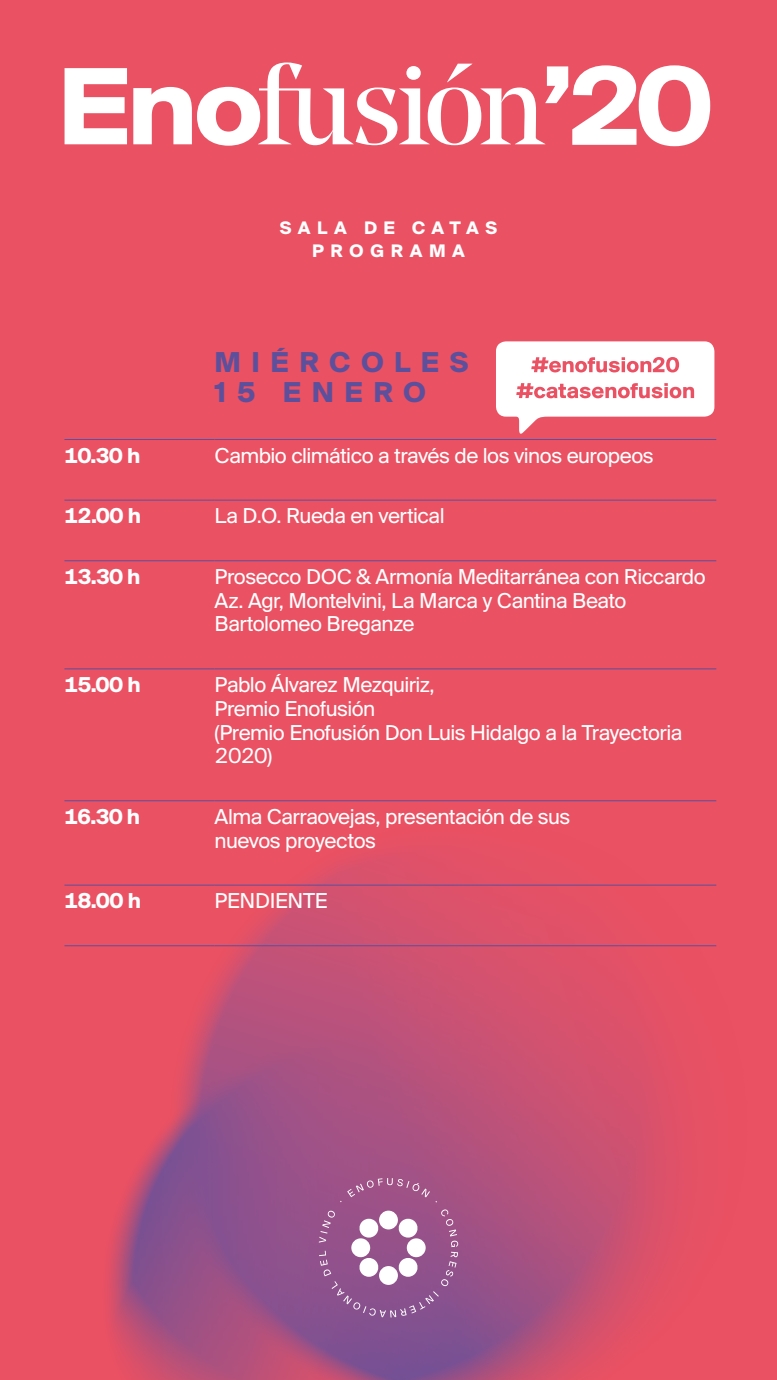
<style>
.page{position:relative;width:777px;height:1380px;background:#fff}
.page>*{position:absolute;margin:0;border:0;box-sizing:border-box;transform-origin:0 0}
.t1{font:700 30px "Suisse BP Intl";color:#5c4f9c}
.t2{font:22.5px/23.8px "Suisse BP Intl";letter-spacing:-.025em;color:#fff}
.t3{font:700 22.5px "Suisse BP Intl";letter-spacing:-.045em;color:#fff}
.t4{font:700 18.88px/23.2px "Suisse BP Intl";letter-spacing:.345em;color:#fff;text-align:center}
</style>
<div class="page">
<div style="left:0;top:0;width:776px;height:1380px;background:#ea5163"></div>
<svg style="left:496px;top:341px;width:218px;height:93px"></svg>
<svg style="left:129px;top:800px;width:588px;height:541px"></svg>
<svg style="left:109px;top:1032px;width:501px;height:348px"></svg>
<hr style="left:214px;top:439px;width:502px;height:1px;background:#5c4f9c">
<hr style="left:214px;top:500px;width:502px;height:1px;background:#5c4f9c">
<hr style="left:214px;top:560px;width:502px;height:1px;background:#5c4f9c">
<hr style="left:214px;top:669px;width:502px;height:1px;background:#5c4f9c">
<hr style="left:214px;top:800px;width:502px;height:1px;background:#5c4f9c">
<hr style="left:214px;top:885px;width:502px;height:1px;background:#5c4f9c">
<hr style="left:214px;top:945px;width:502px;height:1px;background:#5c4f9c">
<hr style="left:64px;top:439px;width:150px;height:1px;background:#5c4f9c">
<hr style="left:64px;top:500px;width:150px;height:1px;background:#5c4f9c">
<hr style="left:64px;top:560px;width:150px;height:1px;background:#5c4f9c">
<hr style="left:64px;top:669px;width:150px;height:1px;background:#5c4f9c">
<hr style="left:64px;top:800px;width:150px;height:1px;background:#5c4f9c">
<hr style="left:64px;top:885px;width:150px;height:1px;background:#5c4f9c">
<hr style="left:64px;top:945px;width:150px;height:1px;background:#5c4f9c">
<svg style="left:318px;top:1178px;width:140px;height:139px"></svg>
<svg style="left:64px;top:68px;width:63px;height:76px"></svg>
<svg style="left:133px;top:62px;width:577px;height:84px"></svg>
<p class="t4" style="left:279px;top:216px;width:218px">SALA DE CATAS<br>PROGRAMA</p>
<h1 class="t1" style="left:214px;top:344px;width:114px">M IÉRCOLE</h1>
<h1 class="t1" style="left:449px;top:344px;width:20px">S</h1>
<h1 class="t1" style="left:214px;top:374px;width:158px">15 ENERO</h1>
<p class="t3" style="left:64px;top:442px;width:77px">10.30 H</p>
<p class="t2" style="left:214px;top:443px;width:440px">Cambio climático a través de los vinos europeos</p>
<p class="t3" style="left:64px;top:503px;width:78px">12.00 H</p>
<p class="t2" style="left:214px;top:503px;width:231px">La D.O. Rueda en vertical</p>
<p class="t3" style="left:64px;top:563px;width:77px">13.30 H</p>
<p class="t2" style="left:214px;top:564px;width:492px">Prosecco DOC &amp; Armonía Meditarránea con Riccardo<br>Az. Agr, Montelvini, La Marca y Cantina Beato<br>Bartolomeo Breganze</p>
<p class="t3" style="left:64px;top:671px;width:78px">15.00 H</p>
<p class="t2" style="left:214px;top:672px;width:469px">Pablo Álvarez Mezquiriz,<br>Premio Enofusión<br>(Premio Enofusión Don Luis Hidalgo a la Trayectoria<br>2020)</p>
<p class="t3" style="left:64px;top:803px;width:77px">16.30 H</p>
<p class="t2" style="left:214px;top:804px;width:357px">Alma Carraovejas, presentación de sus nuevos proyectos</p>
<p class="t3" style="left:64px;top:888px;width:78px">18.00 H</p>
<p class="t2" style="left:214px;top:889px;width:115px">PENDIENTE</p>
</div>
